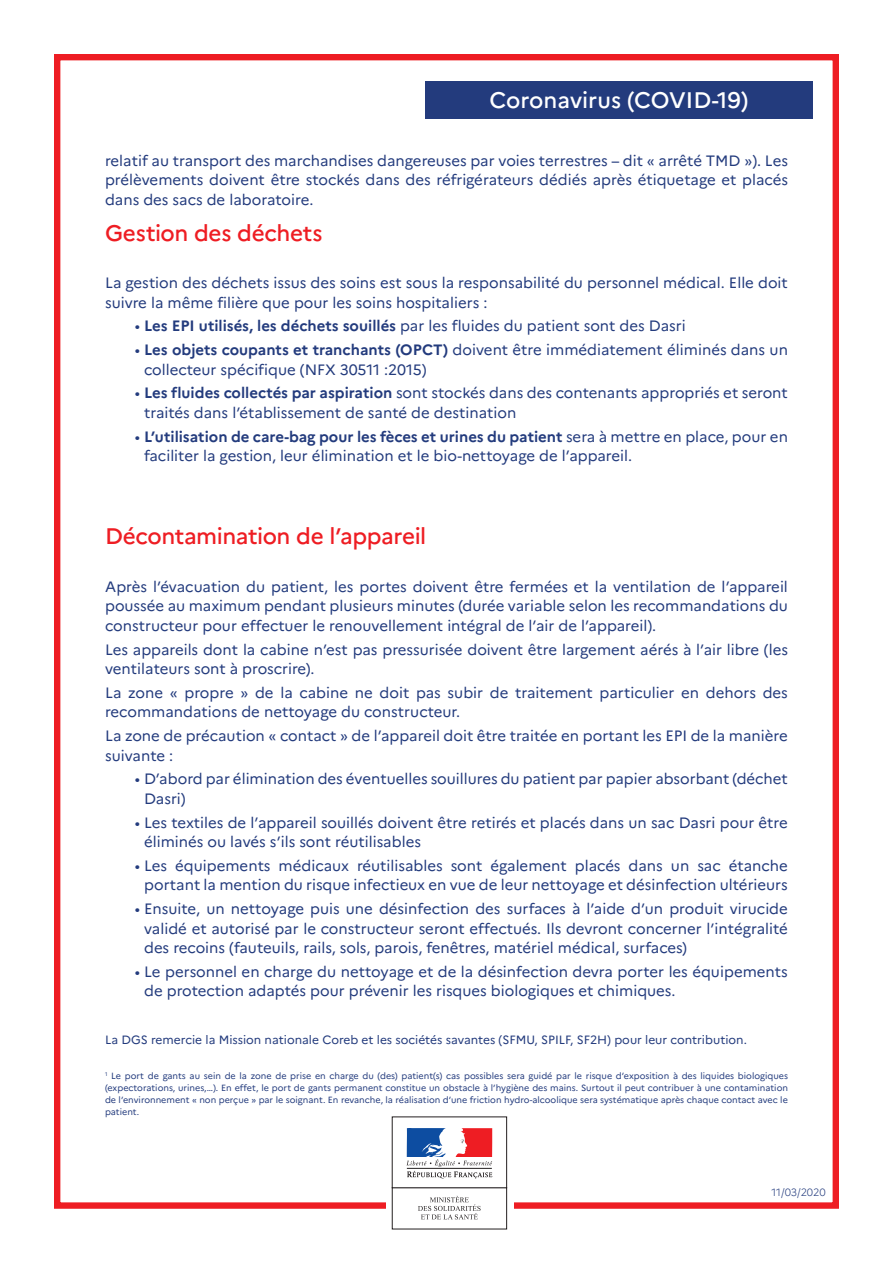
<style>
.page{position:relative;width:893px;height:1263px;background:#fff}
.page>*{position:absolute;margin:0;border:0;box-sizing:border-box;transform-origin:0 0}
.t1{font:500 22.5px "Marianne";letter-spacing:-.015em;color:#ee1d23}
.t2{font:500 22.5px "Marianne";color:#fff}
.t3{font:15px/19.5px "Marianne";color:#233b7d}
.t4{font:12px "Marianne";color:#233b7d}
.t5{font:300 10.5px "Marianne";letter-spacing:-.01em;color:#233b7d}
.t6{font:9px/12px "Marianne";color:#233b7d;text-align:justify}
.s1{font-weight:700}
</style>
<div class="page">
<div style="left:54px;top:54px;width:785px;height:1155px;border:6px solid #ee1d23"></div>
<div style="left:386px;top:1108px;width:128px;height:128px;background:#fff"></div>
<div style="left:392px;top:1187px;width:115px;height:42px;border:1px solid #231f20"></div>
<div style="left:392px;top:1116px;width:115px;height:72px;border:1px solid #231f20"></div>
<svg style="left:406px;top:1128px;width:86px;height:50px"></svg>
<svg style="left:418px;top:1196px;width:63px;height:23px"></svg>
<div style="left:425px;top:82px;width:388px;height:37px;background:#233b7d"></div>
<h1 class="t2" style="left:490px;top:87px;width:260px">Coronavirus (COVID-19)</h1>
<p class="t3" style="left:105px;top:151px;width:684px;text-align:justify">relatif au transport des marchandises dangereuses par voies terrestres – dit « arrêté TMD »). Les prélèvements doivent être stockés dans des réfrigérateurs dédiés après étiquetage et placés dans des sacs de laboratoire.</p>
<p class="t1" style="left:105px;top:219px;width:219px">Gestion des déchets</p>
<p class="t3" style="left:105px;top:273px;width:684px">La gestion des déchets issus des soins est sous la responsabilité du personnel médical. Elle doit suivre la même filière que pour les soins hospitaliers :</p>
<p class="t3" style="left:135px;top:316px;width:552px">• <span class="s1">Les EPI utilisés, les déchets souillés</span> par les fluides du patient sont des Dasri</p>
<p class="t3" style="left:144px;top:340px;width:645px;text-indent:-9px">• <span class="s1">Les objets coupants et tranchants (OPCT)</span> doivent être immédiatement éliminés dans un collecteur spécifique (NFX 30511 :2015)</p>
<p class="t3" style="left:144px;top:383px;width:645px;text-indent:-9px">• <span class="s1">Les fluides collectés par aspiration</span> sont stockés dans des contenants appropriés et seront traités dans l’établissement de santé de destination</p>
<p class="t3" style="left:144px;top:426px;width:645px;text-indent:-9px">• <span class="s1">L’utilisation de care-bag pour les fèces et urines du patient</span> sera à mettre en place, pour en faciliter la gestion, leur élimination et le bio-nettoyage de l’appareil.</p>
<p class="t1" style="left:105px;top:523px;width:323px">Décontamination de l’appareil</p>
<p class="t3" style="left:105px;top:577px;width:684px;text-align:justify">Après l’évacuation du patient, les portes doivent être fermées et la ventilation de l’appareil poussée au maximum pendant plusieurs minutes (durée variable selon les recommandations du constructeur pour effectuer le renouvellement intégral de l’air de l’appareil).</p>
<p class="t3" style="left:105px;top:639px;width:684px">Les appareils dont la cabine n’est pas pressurisée doivent être largement aérés à l’air libre (les ventilateurs sont à proscrire).</p>
<p class="t3" style="left:105px;top:683px;width:684px">La zone « propre » de la cabine ne doit pas subir de traitement particulier en dehors des recommandations de nettoyage du constructeur.</p>
<p class="t3" style="left:105px;top:726px;width:684px">La zone de précaution « contact » de l’appareil doit être traitée en portant les EPI de la manière suivante :</p>
<p class="t3" style="left:144px;top:769px;width:645px;text-indent:-9px">• D’abord par élimination des éventuelles souillures du patient par papier absorbant (déchet<br>Dasri)</p>
<p class="t3" style="left:144px;top:812px;width:645px;text-indent:-9px">• Les textiles de l’appareil souillés doivent être retirés et placés dans un sac Dasri pour être éliminés ou lavés s’ils sont réutilisables</p>
<p class="t3" style="left:135px;top:856px;width:655px;text-align:right">• Les équipements médicaux réutilisables sont également placés dans un sac étanche portant la mention du risque infectieux en vue de leur nettoyage et désinfection ultérieurs</p>
<p class="t3" style="left:144px;top:899px;width:645px;text-align:justify;text-indent:-9px">• Ensuite, un nettoyage puis une désinfection des surfaces à l’aide d’un produit virucide validé et autorisé par le constructeur seront effectués. Ils devront concerner l’intégralité des recoins (fauteuils, rails, sols, parois, fenêtres, matériel médical, surfaces)</p>
<p class="t3" style="left:144px;top:962px;width:645px;text-indent:-9px">• Le personnel en charge du nettoyage et de la désinfection devra porter les équipements de protection adaptés pour prévenir les risques biologiques et chimiques.</p>
<p class="t4" style="left:105px;top:1032px;width:643px">La DGS remercie la Mission nationale Coreb et les sociétés savantes (SFMU, SPILF, SF2H) pour leur contribution.</p>
<p class="t6" style="left:105px;top:1069px;width:684px"><sup>1</sup> Le port de gants au sein de la zone de prise en charge du (des) patient(s) cas possibles sera guidé par le risque d’exposition à des liquides biologiques (expectorations, urines,…). En effet, le port de gants permanent constitue un obstacle à l’hygiène des mains. Surtout il peut contribuer à une contamination de l’environnement « non perçue » par le soignant. En revanche, la réalisation d’une friction hydro-alcoolique sera systématique après chaque contact avec le patient.</p>
<p class="t5" style="left:771px;top:1186px;width:56px">11/03/2020</p>
</div>
